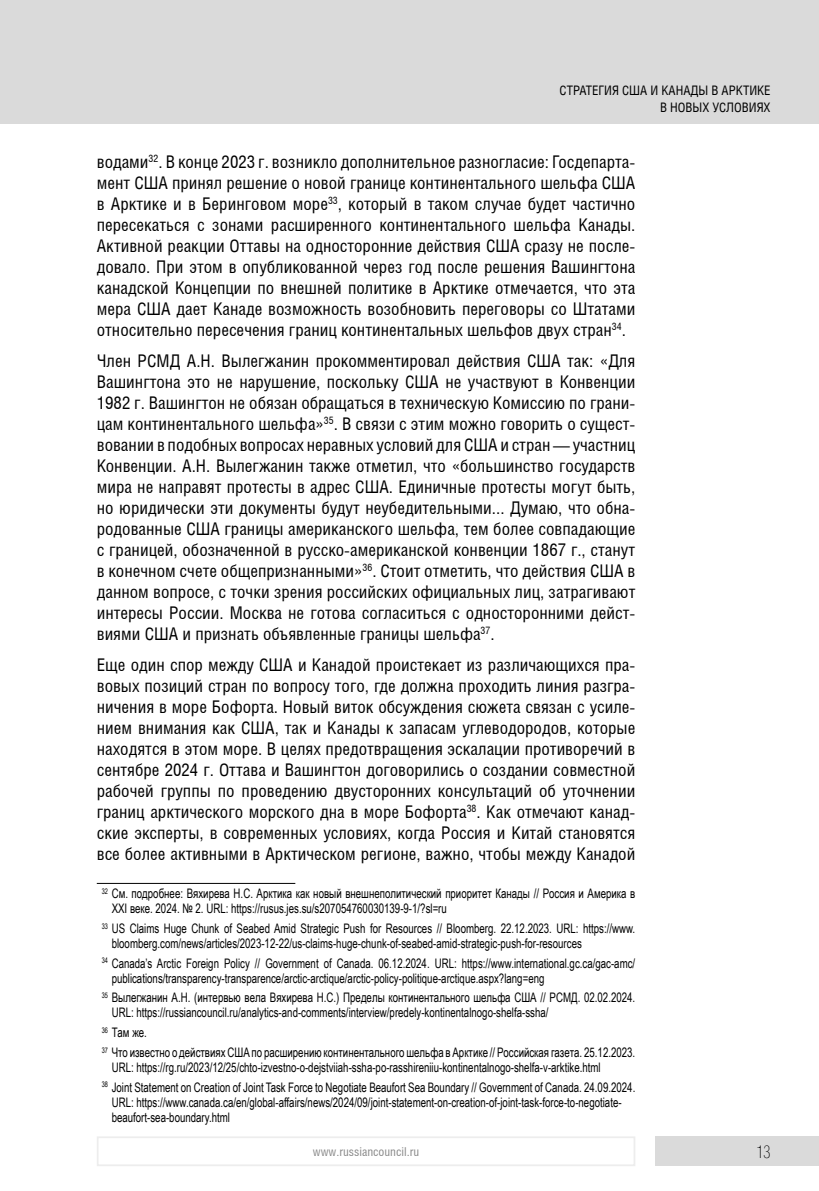
<style>
.page{position:relative;width:819px;height:1191px;background:#fff}
.page>*{position:absolute;margin:0;border:0;box-sizing:border-box;transform-origin:0 0}
.Основной_текст{font:17.5px/21px "Helios Cond";color:#000;text-align:justify}
.t1{font:17.5px "Helios Cond Thin C";color:#000}
.Сноска_с_чертой{font:13.12px/14.9px "Arial Narrow";color:#000;scale:.9 1}
.Сноска_http__копия{font:13.12px/14.9px "Arial Narrow";color:#000;scale:.9 1}
.Kolontitul_X_X{font:13.12px/17.5px "Helios Cond";color:#000;text-align:right}
.t2{font:12.25px "Helios Cond";color:#878787}
</style>
<div class="page">
<div style="left:0;top:0;width:819px;height:124px;background:#dadada"></div>
<div style="left:655px;top:1136px;width:164px;height:30px;background:#dadada"></div>
<div style="left:97px;top:1136px;width:538px;height:30px;border:2px solid #ededed"></div>
<hr style="left:97px;top:883px;width:198px;height:1px;background:#000">
<p class="Kolontitul_X_X" style="left:559px;top:81px;width:212px">СТРАТЕГИЯ США И КАНАДЫ В АРКТИКЕ<br>В НОВЫХ УСЛОВИЯХ</p>
<p class="Основной_текст" style="left:97px;top:151px;width:540px">водами<sup>32</sup>. В конце 2023 г. возникло дополнительное разногласие: Госдепарта&shy;мент США принял решение о новой границе континентального шельфа США в Арктике и в Беринговом море<sup>33</sup>, который в таком случае будет частично пересекаться с зонами расширенного континентального шельфа Канады.<br>Активной реакции Оттавы на односторонние действия США сразу не после&shy;довало. При этом в опубликованной через год после решения Вашингтона канадской Концепции по внешней политике в Арктике отмечается, что эта мера США дает Канаде возможность возобновить переговоры со Штатами относительно пересечения границ континентальных шельфов двух стран<sup>34</sup>.</p>
<p class="Основной_текст" style="left:97px;top:350px;width:540px">Член РСМД А.Н. Вылегжанин прокомментировал действия США так: «Для Вашингтона это не нарушение, поскольку США не участвуют в Конвенции 1982 г. Вашингтон не обязан обращаться в техническую Комиссию по грани&shy;цам континентального шельфа»<sup>35</sup>. В связи с этим можно говорить о сущест&shy;вовании в подобных вопросах неравных условий для США и стран— участниц Конвенции. А.Н. Вылегжанин также отметил, что «большинство государств мира не направят протесты в адрес США. Единичные протесты могут быть, но юридически эти документы будут неубедительными... Думаю, что обна&shy;родованные США границы американского шельфа, тем более совпадающие с границей, обозначенной в русско-американской конвенции 1867 г., станут в конечном счете общепризнанными»<sup>36</sup>. Стоит отметить, что действия США в данном вопросе, с точки зрения российских официальных лиц, затрагивают интересы России. Москва не готова согласиться с односторонними дейст&shy;виями США и признать объявленные границы шельфа<sup>37</sup>.</p>
<p class="Основной_текст" style="left:97px;top:653px;width:540px">Еще один спор между США и Канадой проистекает из различающихся пра&shy;вовых позиций стран по вопросу того, где должна проходить линия разгра&shy;ничения в море Бофорта. Новый виток обсуждения сюжета связан с усиле&shy;нием внимания как США, так и Канады к запасам углеводородов, которые находятся в этом море. В целях предотвращения эскалации противоречий в сентябре 2024 г. Оттава и Вашингтон договорились о создании совместной рабочей группы по проведению двусторонних консультаций об уточнении границ арктического морского дна в море Бофорта<sup>38</sup>. Как отмечают канад&shy;ские эксперты, в современных условиях, когда Россия и Китай становятся все более активными в Арктическом регионе, важно, чтобы между Канадой</p>
<p class="Сноска_с_чертой" style="left:112px;top:885px;width:583px;text-indent:-10px"><sup>32</sup> См. подробнее: Вяхирева Н.С. Арктика как новый внешнеполитический приоритет Канады // Россия и Америка в<br>XXI веке. 2024. № 2. URL: https://rusus.jes.su/s207054760030139-9-1/?sl=ru</p>
<p class="Сноска_с_чертой" style="left:112px;top:920px;width:583px;text-indent:-10px"><sup>33</sup> US Claims Huge Chunk of Seabed Amid Strategic Push for Resources // Bloomberg. 22.12.2023. URL: https://www. bloomberg.com/news/articles/2023-12-22/us-claims-huge-chunk-of-seabed-amid-strategic-push-for-resources</p>
<p class="Сноска_с_чертой" style="left:112px;top:955px;width:583px;text-indent:-10px"><sup>34</sup> Canada’s Arctic Foreign Policy // Government of Canada. 06.12.2024. URL: https://www.international.gc.ca/gac-amc/ publications/transparency-transparence/arctic-arctique/arctic-policy-politique-arctique.aspx?lang=eng</p>
<p class="Сноска_с_чертой" style="left:112px;top:990px;width:583px;text-indent:-10px"><sup>35</sup> Вылегжанин А.Н. (интервью вела Вяхирева Н.С.) Пределы континентального шельфа США // РСМД. 02.02.2024.<br>URL: https://russiancouncil.ru/analytics-and-comments/interview/predely-kontinentalnogo-shelfa-ssha/</p>
<p class="Сноска_с_чертой" style="left:102px;top:1024px;width:52px"><sup>36</sup> Там же.</p>
<p class="Сноска_с_чертой" style="left:112px;top:1044px;width:583px;text-indent:-10px"><sup>37</sup> Что известно о действиях США по расширению континентальногошельфа в Арктике // Российская газета. 25.12.2023.<br>URL: https://rg.ru/2023/12/25/chto-izvestno-o-dejstviiah-ssha-po-rasshireniiu-kontinentalnogo-shelfa-v-arktike.html</p>
<p class="Сноска_с_чертой" style="left:102px;top:1079px;width:594px"><sup>38</sup> Joint Statement on Creation of Joint Task Force to Negotiate Beaufort Sea Boundary // Government of Canada. 24.09.2024.</p>
<p class="Сноска_http__копия" style="left:112px;top:1094px;width:568px">URL: https://www.canada.ca/en/global-affairs/news/2024/09/joint-statement-on-creation-of-joint-task-force-to-negotiate&shy;beaufort-sea-boundary.html</p>
<p class="t2" style="left:313px;top:1144px;width:108px">www.russiancouncil.ru</p>
<p class="t1" style="left:756px;top:1142px;width:16px">13</p>
</div>
